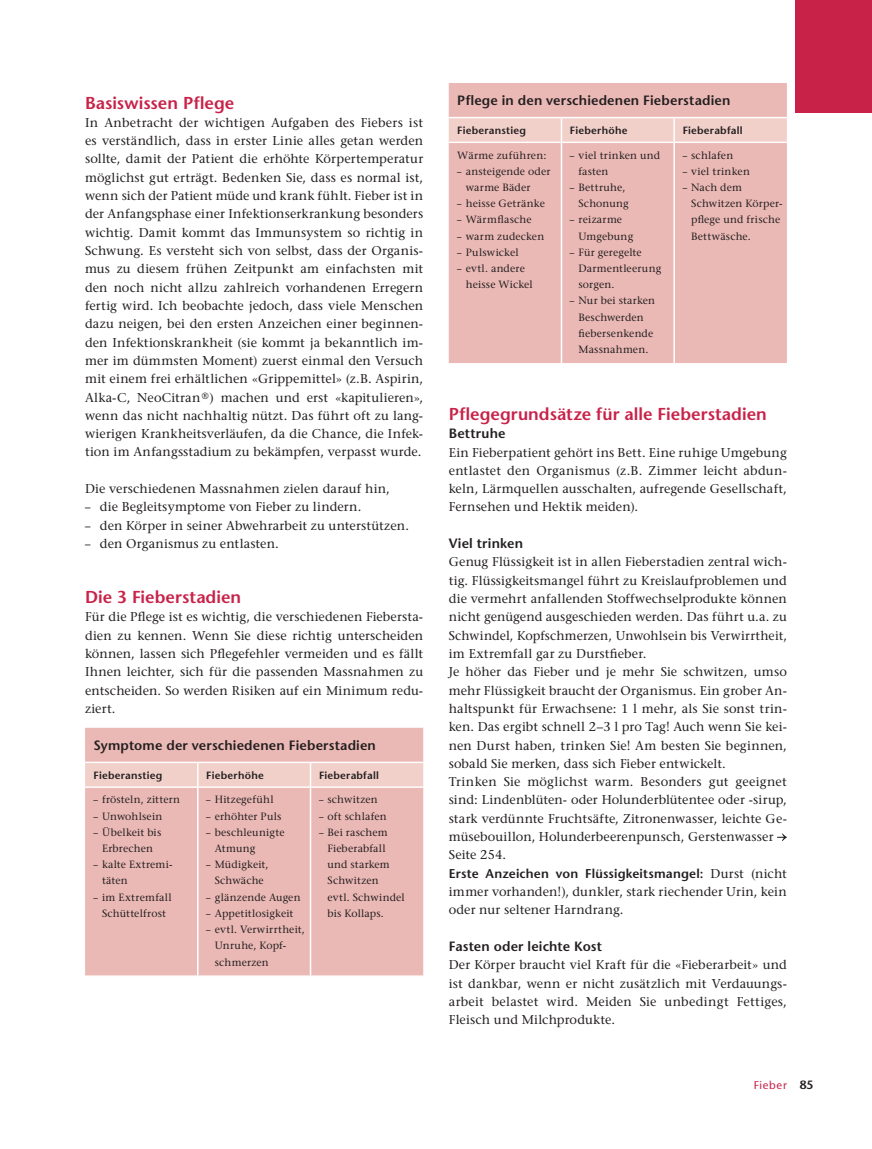
<style>
.page{position:relative;width:872px;height:1149px;background:#fff}
.page>*{position:absolute;margin:0;border:0;box-sizing:border-box;transform-origin:0 0}
.t1{font:600 17.25px "Stone Sans Std";letter-spacing:.005em;color:#c82249}
.t2{font:600 13.5px "Stone Sans Std";letter-spacing:.015em;color:#231f20}
.t3{font:500 12.75px/18.3px "Stone Serif Std";letter-spacing:.015em;color:#231f20;text-align:justify}
.t4{font:500 12.75px "Stone Serif Std";letter-spacing:.015em;color:#231f20;scale:.85 1}
.t5{font:600 12.75px "Stone Sans Std";letter-spacing:.015em;color:#231f20}
.t6{font:500 11.25px "Stone Sans Std";letter-spacing:.055em;color:#c82249}
.t7{font:500 10.5px/16.2px "Stone Serif Std";letter-spacing:.02em;color:#231f20;scale:.85 1}
.t8{font:600 10.5px "Stone Sans Std";letter-spacing:.02em;color:#231f20}
.t9{font:500 10.5px "Stone Serif Std";letter-spacing:.02em;color:#231f20}
.s1{font-family:"Stone Serif Std";font-weight:500}
.s2{font-weight:600;font-size:12px;color:#231f20}
</style>
<div class="page">
<div style="left:795px;top:0;width:77px;height:113px;background:#c82249"></div>
<div style="left:85px;top:727px;width:338px;height:248px;background:#ebb9b5"></div>
<hr style="left:85px;top:761px;width:113px;height:1px;background:#fff">
<hr style="left:198px;top:761px;width:112px;height:1px;background:#fff">
<hr style="left:310px;top:761px;width:113px;height:1px;background:#fff">
<hr style="left:85px;top:786px;width:112px;height:1px;background:#fff">
<hr style="left:198px;top:786px;width:112px;height:1px;background:#fff">
<hr style="left:311px;top:786px;width:112px;height:1px;background:#fff">
<hr style="left:197px;top:786px;width:1px;height:189px;background:#fff">
<div style="left:85px;top:762px;width:338px;height:24px;background:#f2d0ca"></div>
<hr style="left:310px;top:786px;width:1px;height:189px;background:#fff">
<div style="left:449px;top:83px;width:338px;height:280px;background:#ebb9b5"></div>
<hr style="left:449px;top:142px;width:112px;height:1px;background:#fff">
<hr style="left:562px;top:142px;width:111px;height:1px;background:#fff">
<hr style="left:675px;top:142px;width:112px;height:1px;background:#fff">
<svg style="left:449px;top:117px;width:338px;height:25px;background:#f2d3cd"></svg>
<hr style="left:561px;top:142px;width:1px;height:221px;background:#fff">
<hr style="left:673px;top:118px;width:2px;height:24px;background:#fff">
<hr style="left:673px;top:142px;width:2px;height:221px;background:#fff">
<svg style="left:777px;top:833px;width:10px;height:7px"></svg>
<h1 class="t1" style="left:85px;top:92px;width:151px">Basiswissen Pflege</h1>
<p class="t3" style="left:85px;top:113px;width:340px">In Anbetracht der wichtigen Aufgaben des Fiebers ist es verständlich, dass in erster Linie alles getan werden sollte, damit der Patient die erhöhte Körpertemperatur möglichst gut erträgt. Bedenken Sie, dass es normal ist, wenn sich der Patient müde und krank fühlt. Fieber ist in der Anfangsphase einer Infektionserkrankung besonders wichtig. Damit kommt das Immunsystem so richtig in Schwung. Es versteht sich von selbst, dass der Organis&shy;mus zu diesem frühen Zeitpunkt am einfachsten mit den noch nicht allzu zahlreich vorhandenen Erregern fertig wird. Ich beobachte jedoch, dass viele Menschen dazu neigen, bei den ersten Anzeichen einer beginnen&shy;den Infektionskrankheit (sie kommt ja bekanntlich im&shy;mer im dümmsten Moment) zuerst einmal den Versuch mit einem frei erhältlichen «Grippemittel» (z.B. Aspirin, Alka-C, NeoCitran<sup>®</sup>) machen und erst «kapitulieren», wenn das nicht nachhaltig nützt. Das führt oft zu lang&shy;wierigen Krankheitsverläufen, da die Chance, die Infek&shy;tion im Anfangsstadium zu bekämpfen, verpasst wurde.</p>
<p class="t3" style="left:85px;top:479px;width:306px">Die verschiedenen Massnahmen zielen darauf hin,</p>
<p class="t4" style="left:85px;top:499px;width:326px">– die Begleitsymptome von Fieber zu lindern.</p>
<p class="t4" style="left:85px;top:517px;width:382px">– den Körper in seiner Abwehrarbeit zu unterstützen.</p>
<p class="t4" style="left:85px;top:536px;width:229px">– den Organismus zu entlasten.</p>
<h1 class="t1" style="left:85px;top:586px;width:158px">Die 3 Fieberstadien</h1>
<p class="t3" style="left:85px;top:607px;width:340px">Für die Pflege ist es wichtig, die verschiedenen Fiebersta&shy;dien zu kennen. Wenn Sie diese richtig unterscheiden können, lassen sich Pflegefehler vermeiden und es fällt Ihnen leichter, sich für die passenden Massnahmen zu entscheiden. So werden Risiken auf ein Minimum redu&shy;ziert.</p>
<p class="t2" style="left:94px;top:737px;width:284px">Symptome der verschiedenen Fieberstadien</p>
<p class="t8" style="left:94px;top:768px;width:70px">Fieberanstieg</p>
<p class="t8" style="left:206px;top:768px;width:59px">Fieberhöhe</p>
<p class="t8" style="left:319px;top:768px;width:61px">Fieberabfall</p>
<p class="t7" style="left:94px;top:791px;width:103px">– frösteln, zittern</p>
<p class="t7" style="left:94px;top:807px;width:83px">– Unwohlsein</p>
<p class="t7" style="left:94px;top:823px;width:81px;text-align:center">– Übelkeit bis<br>Erbrechen</p>
<p class="t7" style="left:102px;top:856px;width:85px;text-indent:-9px">– kalte Extremi&shy;täten</p>
<p class="t7" style="left:94px;top:888px;width:93px;text-align:center">– im Extremfall<br>Schüttelfrost</p>
<p class="t7" style="left:206px;top:791px;width:81px">– Hitzegefühl</p>
<p class="t7" style="left:206px;top:807px;width:90px">– erhöhter Puls</p>
<p class="t7" style="left:215px;top:823px;width:84px;text-indent:-9px">– beschleunigte<br>Atmung</p>
<p class="t7" style="left:206px;top:856px;width:75px;text-align:center">– Müdigkeit,<br>Schwäche</p>
<p class="t7" style="left:206px;top:888px;width:112px">– glänzende Augen</p>
<p class="t7" style="left:206px;top:904px;width:104px">– Appetitlosigkeit</p>
<p class="t7" style="left:215px;top:921px;width:107px;text-indent:-9px">– evtl. Verwirrtheit,<br>Unruhe, Kopf-- schmerzen</p>
<p class="t7" style="left:319px;top:791px;width:71px">– schwitzen</p>
<p class="t7" style="left:319px;top:807px;width:81px">– oft schlafen</p>
<p class="t7" style="left:327px;top:823px;width:92px;text-indent:-9px">– Bei raschem<br>Fieberabfall und starkem<br>Schwitzen<br>evtl. Schwindel bis Kollaps.</p>
<p class="t2" style="left:457px;top:92px;width:275px">Pflege in den verschiedenen Fieberstadien</p>
<p class="t8" style="left:457px;top:124px;width:70px">Fieberanstieg</p>
<p class="t8" style="left:570px;top:124px;width:59px">Fieberhöhe</p>
<p class="t8" style="left:682px;top:124px;width:61px">Fieberabfall</p>
<p class="t9" style="left:457px;top:149px;width:91px">Wärme zuführen:</p>
<p class="t7" style="left:466px;top:163px;width:101px;text-indent:-9px">– ansteigende oder warme Bäder</p>
<p class="t7" style="left:457px;top:195px;width:105px">– heisse Getränke</p>
<p class="t7" style="left:457px;top:212px;width:89px">– Wärmflasche</p>
<p class="t7" style="left:457px;top:228px;width:104px">– warm zudecken</p>
<p class="t7" style="left:457px;top:244px;width:74px">– Pulswickel</p>
<p class="t7" style="left:466px;top:260px;width:80px;text-indent:-9px">– evtl. andere heisse Wickel</p>
<p class="t7" style="left:682px;top:147px;width:61px">– schlafen</p>
<p class="t7" style="left:682px;top:163px;width:81px">– viel trinken</p>
<p class="t7" style="left:691px;top:179px;width:108px;text-indent:-9px">– Nach dem<br>Schwitzen Körper&shy;pflege und frische<br>Bettwäsche.</p>
<p class="t7" style="left:578px;top:147px;width:98px;text-indent:-9px">– viel trinken und fasten</p>
<p class="t7" style="left:578px;top:179px;width:61px;text-indent:-9px">– Bettruhe,<br>Schonung</p>
<p class="t7" style="left:578px;top:212px;width:66px;text-indent:-9px">– reizarme<br>Umgebung</p>
<p class="t7" style="left:578px;top:244px;width:99px;text-indent:-9px">– Für geregelte<br>Darmentleerung sorgen.</p>
<p class="t7" style="left:578px;top:293px;width:92px;text-indent:-9px">– Nur bei starken<br>Beschwerden fiebersenkende<br>Massnahmen.</p>
<h1 class="t1" style="left:449px;top:403px;width:319px">Pflegegrundsätze für alle Fieberstadien</h1>
<p class="t2" style="left:449px;top:425px;width:58px">Bettruhe</p>
<p class="t3" style="left:449px;top:443px;width:340px">Ein Fieberpatient gehört ins Bett. Eine ruhige Umgebung entlastet den Organismus (z.B. Zimmer leicht abdun&shy;keln, Lärmquellen ausschalten, aufregende Gesellschaft, Fernsehen und Hektik meiden).</p>
<p class="t2" style="left:449px;top:535px;width:76px">Viel trinken</p>
<p class="t3" style="left:449px;top:552px;width:340px;text-align:left">Genug Flüssigkeit ist in allen Fieberstadien zentral wich&shy;tig. Flüssigkeitsmangel führt zu Kreislaufproblemen und die vermehrt anfallenden Stoffwechselprodukte können nicht genügend ausgeschieden werden. Das führt u.a. zu Schwindel, Kopfschmerzen, Unwohlsein bis Verwirrtheit, im Extremfall gar zu Durstfieber.<br>Je höher das Fieber und je mehr Sie schwitzen, umso mehr Flüssigkeit braucht der Organismus. Ein grober An&shy;haltspunkt für Erwachsene: 1 l mehr, als Sie sonst trin&shy;ken. Das ergibt schnell 2–3 l pro Tag! Auch wenn Sie kei&shy;nen Durst haben, trinken Sie! Am besten Sie beginnen, sobald Sie merken, dass sich Fieber entwickelt.<br>Trinken Sie möglichst warm. Besonders gut geeignet sind: Lindenblüten- oder Holunderblütentee oder -sirup, stark verdünnte Fruchtsäfte, Zitronenwasser, leichte Ge&shy;müsebouillon, Holunderbeerenpunsch, Gerstenwasser Seite 254.</p>
<p class="t5" style="left:449px;top:865px;width:340px">Erste Anzeichen von Flüssigkeitsmangel: <span class="s1">Durst (nicht</span></p>
<p class="t3" style="left:449px;top:882px;width:340px">immer vorhanden!), dunkler, stark riechender Urin, kein oder nur seltener Harndrang.</p>
<p class="t2" style="left:449px;top:937px;width:155px">Fasten oder leichte Kost</p>
<p class="t3" style="left:449px;top:955px;width:340px">Der Körper braucht viel Kraft für die «Fieberarbeit» und ist dankbar, wenn er nicht zusätzlich mit Verdauungs&shy;arbeit belastet wird. Meiden Sie unbedingt Fettiges, Fleisch und Milchprodukte.</p>
<p class="t6" style="left:753px;top:1077px;width:61px">Fieber <span class="s2">85</span></p>
</div>
